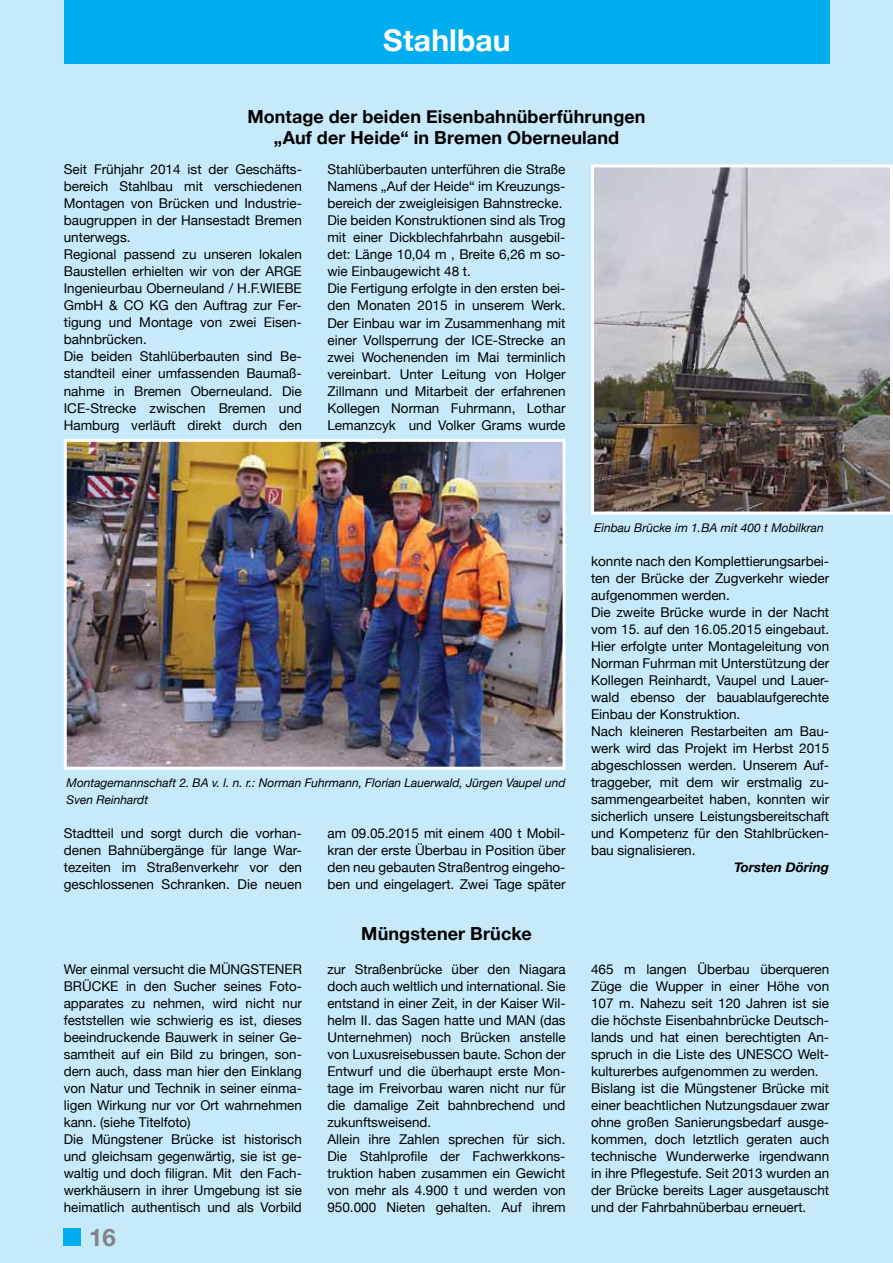
<style>
.page{position:relative;width:893px;height:1263px;background:#c7eafb}
.page>*{position:absolute;margin:0;border:0;box-sizing:border-box;transform-origin:0 0}
.t1{font:700 30px "Helvetica Neue";letter-spacing:.005em;color:#fff}
.t2{font:700 24px "Helvetica Neue";color:#808285}
.t3{font:700 18px/21px "Helvetica Neue";letter-spacing:.005em;color:#000;text-align:center}
.t4{font:13.5px/17px "Helvetica Neue";color:#000}
.t5{font:italic 700 13.5px "Helvetica Neue";color:#000}
.t6{font:italic 12px/17px "Helvetica Neue";color:#000}
</style>
<div class="page">
<div style="left:64px;top:1229px;width:17px;height:17px;background:#00aeef"></div>
<div style="left:64px;top:0;width:765px;height:64px;background:#00aeef"></div>
<img style="left:595px;top:168px;width:294px;height:342px">
<div style="left:591px;top:164px;width:302px;height:350px;border:3px solid #fff"></div>
<img style="left:68px;top:443px;width:494px;height:323px">
<div style="left:64px;top:439px;width:502px;height:331px;border:3px solid #fff"></div>
<h1 class="t1" style="left:383px;top:21px;width:129px">Stahlbau</h1>
<h3 class="t3" style="left:247px;top:106px;width:400px">Montage der beiden Eisenbahnüberführungen „Auf der Heide“ in Bremen Oberneuland</h3>
<p class="t4" style="left:64px;top:161px;width:240px">Seit Frühjahr 2014 ist der Geschäfts&shy;bereich Stahlbau mit verschiedenen<br>Montagen von Brücken und I ndustrie&shy;baugruppen in der Hansestadt Bremen unterwegs.<br>Regional passend zu unseren lokalen<br>Baustellen erhielten wir von der ARGE<br>I ngenieurbau Oberneuland / H .F.WIEBE<br>GmbH &amp; CO KG den Auftrag zur Fer&shy;tigung und Montage von zwei Eisen&shy;bahnbrücken.<br>Die beiden Stahlüberbauten sind Be&shy;standteil einer umfassenden Baumaß&shy;nahme in Bremen Oberneuland. Die<br>I CE-Strecke zwischen Bremen und<br>Hamburg verläuft direkt durch den</p>
<p class="t4" style="left:327px;top:161px;width:240px">Stahlüberbauten unterführen die Straße Namens „Auf der Heide“ im Kreuzungs&shy;bereich der zweigleisigen Bahnstrecke.<br>Die beiden Konstruktionen sind als Trog mit einer Dickblechfahrbahn ausgebil&shy;det: Länge 10,04 m , Breite 6,26 m so&shy;wie Einbaugewicht 48 t.<br>Die Fertigung erfolgte in den ersten bei&shy;den Monaten 2015 in unserem Werk.<br>Der Einbau war im Zusammenhang mit einer Vollsperrung der I CE-Strecke an zwei Wochenenden im Mai terminlich vereinbart. Unter Leitung von Holger Zillmann und Mitarbeit der erfahrenen Kollegen Norman Fuhrmann, Lothar Lemanzcyk und Volker Grams wurde</p>
<p class="t6" style="left:67px;top:774px;width:500px">Montagemannschaft 2. BA v. l. n. r.: Norman Fuhrmann, Florian Lauerwald, Jürgen Vaupel und<br>Sven Reinhardt</p>
<p class="t4" style="left:64px;top:824px;width:240px;text-align:justify">Stadtteil und sorgt durch die vorhan&shy;denen Bahnübergänge für lange War&shy;tezeiten im Straßenverkehr vor den geschlossenen Schranken. Die neuen</p>
<p class="t4" style="left:327px;top:824px;width:240px;text-align:justify">am 09.05.2015 mit einem 400 t Mobil&shy;kran der erste Überbau in Position über den neu gebauten Straßentrog eingeho&shy;ben und eingelagert. Zwei Tage später</p>
<h3 class="t3" style="left:361px;top:922px;width:172px">Müngstener Brücke</h3>
<p class="t6" style="left:594px;top:519px;width:231px">Einbau Brücke im 1.BA mit 400 t Mobilkran</p>
<p class="t4" style="left:591px;top:552px;width:240px">konnte nach den Komplettierungsarbei&shy;ten der Brücke der Zugverkehr wieder aufgenommen werden.<br>Die zweite Brücke wurde in der Nacht vom 15. auf den 16.05.2015 eingebaut.<br>H ier erfolgte unter Montageleitung von Norman Fuhrman mit Unterstützung der Kollegen Reinhardt, Vaupel und Lauer&shy;wald ebenso der bauablaufgerechte Einbau der Konstruktion.<br>Nach kleineren Restarbeiten am Bau&shy;werk wird das Projekt im H erbst 2015 abgeschlossen werden. Unserem Auf&shy;traggeber, mit dem wir erstmalig zu&shy;sammengearbeitet haben, konnten wir sicherlich unsere Leistungsbereitschaft und Kompetenz für den Stahlbrücken&shy;bau signalisieren.</p>
<p class="t5" style="left:734px;top:859px;width:97px">Torsten Döring</p>
<p class="t4" style="left:64px;top:960px;width:205px">Wer einmal versucht die MÜNGSTENER<br>BRÜ</p>
<p class="t4" style="left:64px;top:977px;width:240px;text-indent:28px">CKE in den Sucher seines Foto&shy;apparates zu nehmen, wird nicht nur feststellen wie schwierig es ist, dieses beeindruckende Bauwerk in seiner Ge&shy;samtheit auf ein Bild zu bringen, son&shy;dern auch, dass man hier den Einklang von Natur und Technik in seiner einma&shy;ligen Wirkung nur vor Ort wahrnehmen kann. (siehe Titelfoto)<br>Die Müngstener Brücke ist historisch und gleichsam gegenwärtig, sie ist ge&shy;waltig und doch filigran. Mit den Fach&shy;werkhäusern in ihrer Umgebung ist sie heimatlich authentisch und als Vorbild</p>
<h2 class="t2" style="left:89px;top:1222px;width:28px">16</h2>
<p class="t4" style="left:327px;top:960px;width:240px">zur Straßenbrücke über den Niagara doch auch weltlich und international. Sie entstand in einer Zeit, in der Kaiser Wil&shy;helm II . das Sagen hatte und MAN (das Unternehmen) noch Brücken anstelle von Luxusreisebussen baute. Schon der Entwurf und die überhaupt erste Mon&shy;tage im Freivorbau waren nicht nur für die damalige Zeit bahnbrechend und zukunftsweisend.<br>Allein ihre Zahlen sprechen für sich.<br>Die Stahlprofile der Fachwerkkons&shy;truktion haben zusammen ein Gewicht von mehr als 4.900 t und werden von 950.000 Nieten gehalten. Auf ihrem</p>
<p class="t4" style="left:591px;top:960px;width:240px;text-align:justify">465 m langen Überbau überqueren Züge die Wupper in einer Höhe von 107 m. Nahezu seit 120 Jahren ist sie die höchste Eisenbahnbrücke Deutsch&shy;lands und hat einen berechtigten An&shy;spruch in die Liste des UNE</p>
<p class="t4" style="left:591px;top:1045px;width:240px;text-indent:173px">SCO Welt&shy;kulturerbes aufgenommen zu werden.<br>Bislang ist die Müngstener Brücke mit einer beachtlichen Nutzungsdauer zwar ohne großen Sanierungsbedarf ausge&shy;kommen, doch letztlich geraten auch technische Wunderwerke irgendwann in ihre Pflegestufe. Seit 2013 wurden an der Brücke bereits Lager ausgetauscht und der Fahrbahnüberbau erneuert.</p>
</div>
